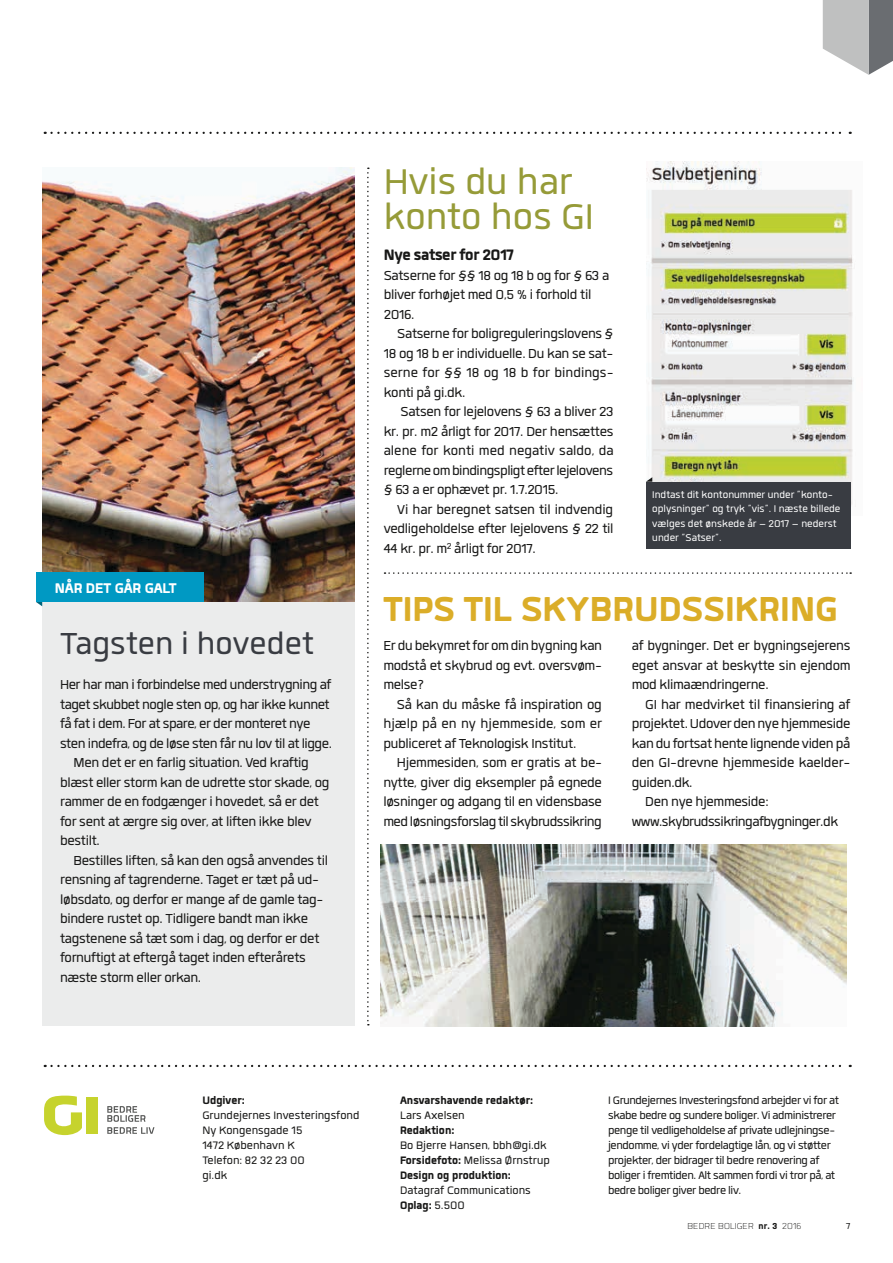
<style>
.page{position:relative;width:893px;height:1263px;background:#fff}
.page>*{position:absolute;margin:0;border:0;box-sizing:border-box;transform-origin:0 0}
.t1{font:49.5px "Quan";color:#969b38}
.t2{font:800 48px "Quan";color:#dbad28}
.t3{font:42px "Quan";color:#393c42}
.t4{font:800 21px "Quan";letter-spacing:-.02em;color:#181817}
.t5{font:800 19.5px "Quan";letter-spacing:-.01em;color:#fff}
.t6{font:18px/19.5px "Quan";letter-spacing:-.02em;color:#181817;text-align:justify}
.t7{font:15px/15px "Quan";letter-spacing:-.025em;color:#181817}
.t8{font:15px/15px "Quan";color:#181817}
.t9{font:800 15px "Quan";color:#181817}
.t10{font:13.5px/14.2px "Quan";color:#fff}
.t11{font:300 12px "Quan";letter-spacing:.01em;color:#181817}
.t12{font:12px "Quan";color:#181817}
.s1{font-weight:800}
</style>
<div class="page">
<svg style="left:107px;top:1106px;width:47px;height:28px"></svg>
<div style="left:87px;top:1097px;width:11px;height:37px;background:#c6d32d"></div>
<svg style="left:44px;top:1095px;width:38px;height:40px"></svg>
<svg style="left:45px;top:1065px;width:806px;height:2px"></svg>
<svg style="left:823px;top:0;width:70px;height:75px;background:#aeafb0"></svg>
<svg style="left:45px;top:132px;width:806px;height:2px"></svg>
<div style="left:42px;top:592px;width:313px;height:433px;background:#ebecec"></div>
<img style="left:42px;top:168px;width:313px;height:434px">
<svg style="left:36px;top:602px;width:6px;height:4px"></svg>
<div style="left:36px;top:573px;width:167px;height:29px;background:#0099c3"></div>
<svg style="left:367px;top:168px;width:2px;height:857px"></svg>
<img style="left:380px;top:845px;width:467px;height:181px">
<svg style="left:384px;top:572px;width:467px;height:2px"></svg>
<img style="left:646px;top:161px;width:210px;height:346px">
<div style="left:646px;top:477px;width:205px;height:72px;background:#393c42"></div>
<p class="t5" style="left:55px;top:579px;width:123px">NÅR DET GÅR GALT</p>
<h3 class="t3" style="left:60px;top:623px;width:255px">Tagsten i hovedet</h3>
<p class="t6" style="left:60px;top:675px;width:273px">Her har man i forbindelse med understrygning af</p>
<p class="t6" style="left:60px;top:694px;width:271px">taget skubbet nogle sten op, og har ikke kunnet</p>
<p class="t6" style="left:60px;top:714px;width:252px">få fat i dem. For at spare, er der monteret nye</p>
<p class="t6" style="left:60px;top:733px;width:273px">sten indefra, og de løse sten får nu lov til at ligge.</p>
<p class="t6" style="left:74px;top:753px;width:237px">Men det er en farlig situation. Ved kraftig</p>
<p class="t6" style="left:60px;top:772px;width:271px">blæst eller storm kan de udrette stor skade, og</p>
<p class="t6" style="left:60px;top:792px;width:260px">rammer de en fodgænger i hovedet, så er det</p>
<p class="t6" style="left:60px;top:811px;width:253px">for sent at ærgre sig over, at liften ikke blev</p>
<p class="t6" style="left:60px;top:831px;width:41px">bestilt.</p>
<p class="t6" style="left:74px;top:850px;width:256px">Bestilles liften, så kan den også anvendes til</p>
<p class="t6" style="left:60px;top:870px;width:260px">rensning af tagrenderne. Taget er tæt på ud-</p>
<p class="t6" style="left:60px;top:889px;width:265px">løbsdato, og derfor er mange af de gamle tag-</p>
<p class="t6" style="left:60px;top:909px;width:250px">bindere rustet op. Tidligere bandt man ikke</p>
<p class="t6" style="left:60px;top:928px;width:261px">tagstenene så tæt som i dag, og derfor er det</p>
<p class="t6" style="left:60px;top:948px;width:247px">fornuftigt at eftergå taget inden efterårets</p>
<p class="t6" style="left:60px;top:967px;width:143px">næste storm eller orkan.</p>
<h1 class="t1" style="left:384px;top:159px;width:190px">Hvis du har</h1>
<h1 class="t1" style="left:384px;top:193px;width:212px">konto hos GI</h1>
<p class="t4" style="left:384px;top:245px;width:132px">Nye satser for 2017</p>
<p class="t6" style="left:384px;top:265px;width:227px;text-align:left">Satserne for §§ 18 og 18 b og for § 63 a bliver forhøjet med 0,5 % i forhold til<br>2016.</p>
<p class="t6" style="left:384px;top:324px;width:231px;text-indent:13px">Satserne for boligreguleringslovens § 18 og 18 b er individuelle. Du kan se sat&shy;serne for §§ 18 og 18 b for bindings&shy;konti på gi.dk.</p>
<p class="t6" style="left:384px;top:402px;width:231px;text-indent:17px">Satsen for lejelovens § 63 a bliver 23 kr. pr. m2 årligt for 2017. Der hensættes alene for konti med negativ saldo, da reglerne om bindingspligt efter lejelovens § 63 a er ophævet pr. 1.7.2015.</p>
<p class="t6" style="left:384px;top:499px;width:231px;text-indent:13px">Vi har beregnet satsen til indvendig vedligeholdelse efter lejelovens § 22 til 44 kr. pr. m<sup>2</sup> årligt for 2017.</p>
<p class="t10" style="left:652px;top:488px;width:190px">Indtast dit kontonummer under ”konto&shy;oplysninger” og tryk ”vis”. I næste billede vælges det ønskede år – 2017 – nederst under ”Satser”.</p>
<h2 class="t2" style="left:383px;top:586px;width:456px">TIPS TIL SKYBRUDSSIKRING</h2>
<p class="t6" style="left:383px;top:636px;width:220px">Er du bekymret for om din bygning kan modstå et skybrud og evt. oversvøm&shy;melse?</p>
<p class="t6" style="left:383px;top:694px;width:220px;text-indent:13px">Så kan du måske få inspiration og hjælp på en ny hjemmeside, som er publiceret af Teknologisk Institut.</p>
<p class="t6" style="left:383px;top:753px;width:220px;text-indent:13px">Hjemmesiden, som er gratis at be&shy;nytte, giver dig eksempler på egnede løsninger og adgang til en vidensbase med løsningsforslag til skybrudssikring</p>
<p class="t6" style="left:632px;top:636px;width:220px">af bygninger. Det er bygningsejerens eget ansvar at beskytte sin ejendom mod klimaændringerne.</p>
<p class="t6" style="left:645px;top:694px;width:207px">GI har medvirket til finansiering af</p>
<p class="t6" style="left:632px;top:714px;width:220px">projektet. Udover den nye hjemmeside</p>
<p class="t6" style="left:632px;top:733px;width:220px">kan du fortsat hente lignende viden på</p>
<p class="t6" style="left:632px;top:753px;width:218px">den GI-drevne hjemmeside kaelder-</p>
<p class="t6" style="left:632px;top:772px;width:62px">guiden.dk.</p>
<p class="t6" style="left:645px;top:792px;width:125px">Den nye hjemmeside:</p>
<p class="t6" style="left:632px;top:811px;width:208px">www.skybrudssikringafbygninger.dk</p>
<p class="t9" style="left:202px;top:1093px;width:44px">Udgiver:</p>
<p class="t8" style="left:202px;top:1107px;width:159px">Grundejernes Investeringsfond<br>Ny Kongensgade 15<br>1472 København K<br>Telefon: 82 32 23 00<br>gi.dk</p>
<p class="t9" style="left:400px;top:1093px;width:135px">Ansvarshavende redaktør:</p>
<p class="t8" style="left:400px;top:1108px;width:66px">Lars Axelsen</p>
<p class="t9" style="left:400px;top:1123px;width:56px">Redaktion:</p>
<p class="t8" style="left:400px;top:1138px;width:151px">Bo Bjerre Hansen, bbh@gi.dk<br><span class="s1">Forsidefoto:</span> Melissa Ørnstrup<br><span class="s1">Design og produktion:</span></p>
<p class="t8" style="left:400px;top:1183px;width:132px">Datagraf Communications<br><span class="s1">Oplag:</span> 5.500</p>
<p class="t7" style="left:608px;top:1092px;width:232px">I Grundejernes Investeringsfond arbejder vi for at skabe bedre og sundere boliger. Vi administrerer penge til vedligeholdelse af private udlejningse&shy;jendomme, vi yder fordelagtige lån, og vi støtter projekter, der bidrager til bedre renovering af boliger i fremtiden. Alt sammen fordi vi tror på, at bedre boliger giver bedre liv.</p>
<p class="t11" style="left:687px;top:1221px;width:115px">BEDRE BOLIGER <span class="s1">nr. 3</span> 2016</p>
<p class="t12" style="left:846px;top:1221px;width:6px">7</p>
</div>
